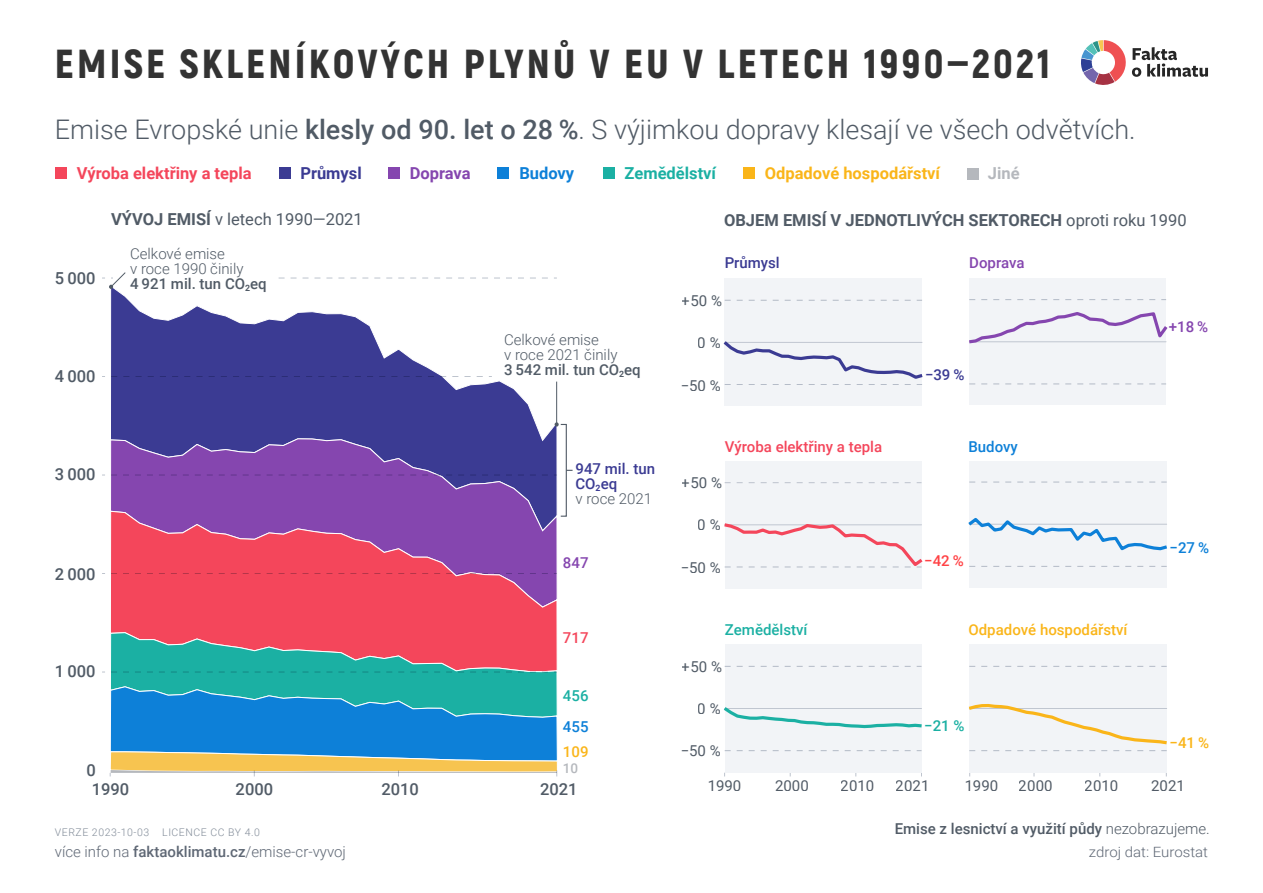
<style>
.page{position:relative;width:1263px;height:893px;background:#fff}
.page>*{position:absolute;margin:0;border:0;box-sizing:border-box;transform-origin:0 0}
.t1{font:900 40.5px "Akrobat";letter-spacing:.08em;color:#333}
.t2{font:300 27px "Roboto";color:#515b66}
.t3{font:700 16.5px "Roboto";color:#515b66}
.t4{font:500 16.5px "Roboto";color:#515b66}
.t5{font:16.5px "Roboto";color:#515b66}
.t6{font:700 16.5px "Roboto";color:#f4465b}
.t7{font:700 16.5px "Roboto";color:#fab519}
.t8{font:700 16.5px "Roboto";color:#1bb0a3}
.t9{font:700 16.5px "Roboto";color:#3b3b93}
.t10{font:700 16.5px "Roboto";letter-spacing:-.005em;color:#8546af}
.t11{font:700 16.5px "Roboto";color:#0d80d8}
.t12{font:700 16.5px "Roboto";color:#b5b8bd}
.t13{font:300 15px/15px "Roboto";color:#515b66}
.t14{font:15px "Roboto";color:#515b66}
.t15{font:300 15px "Roboto";color:#5f6875}
.t16{font:500 15px "Roboto";color:#515b66}
.t17{font:500 15px/15px "Roboto";color:#3b3b93}
.t18{font:500 15px "Roboto";color:#fab519}
.t19{font:500 15px "Roboto";color:#f4465b}
.t20{font:500 15px "Roboto";color:#1bb0a3}
.t21{font:500 15px "Roboto";color:#8546af}
.t22{font:500 15px "Roboto";color:#0d80d8}
.t23{font:500 15px "Roboto";color:#ff4245}
.t24{font:300 14.1px "Roboto";color:#5f6875;scale:1.06 1}
.t25{font:500 13.5px "Roboto";color:#b5b8bd}
.t26{font:300 10.5px "Roboto";letter-spacing:.05em;color:#818b98}
.s1{font-weight:500}
.s2{font-weight:700}
.s3{font-weight:400}
.s4{font-weight:300;color:#515b66}
.s5{font-weight:300}
</style>
<div class="page">
<svg style="left:111px;top:289px;width:451px;height:149px"></svg>
<svg style="left:104px;top:438px;width:457px;height:234px;background:#764eab"></svg>
<svg style="left:108px;top:510px;width:452px;height:122px;background:#d24a78"></svg>
<svg style="left:107px;top:632px;width:453px;height:54px;background:#7c8889"></svg>
<svg style="left:111px;top:686px;width:446px;height:1px"></svg>
<svg style="left:111px;top:672px;width:446px;height:1px"></svg>
<svg style="left:111px;top:573px;width:446px;height:1px"></svg>
<svg style="left:111px;top:475px;width:446px;height:1px"></svg>
<svg style="left:111px;top:376px;width:381px;height:1px"></svg>
<svg style="left:109px;top:687px;width:449px;height:90px;background:#4a9dbd"></svg>
<div style="left:561px;top:424px;width:6px;height:93px;border:1px solid #515b66"></div>
<svg style="left:1081px;top:40px;width:127px;height:45px"></svg>
<hr style="left:556px;top:382px;width:1px;height:42px;background:#515b66">
<svg style="left:555px;top:422px;width:4px;height:5px"></svg>
<div style="left:725px;top:278px;width:197px;height:128px;background:#f2f4f7"></div>
<svg style="left:725px;top:300px;width:197px;height:1px"></svg>
<svg style="left:723px;top:338px;width:200px;height:47px"></svg>
<div style="left:725px;top:461px;width:196px;height:128px;background:#f2f4f7"></div>
<svg style="left:725px;top:482px;width:196px;height:1px"></svg>
<svg style="left:724px;top:521px;width:199px;height:48px"></svg>
<div style="left:969px;top:461px;width:198px;height:127px;background:#f2f4f7"></div>
<svg style="left:969px;top:566px;width:198px;height:1px"></svg>
<svg style="left:969px;top:482px;width:198px;height:1px"></svg>
<div style="left:969px;top:278px;width:197px;height:127px;background:#f2f4f7"></div>
<svg style="left:969px;top:383px;width:197px;height:1px"></svg>
<svg style="left:969px;top:299px;width:197px;height:1px"></svg>
<svg style="left:969px;top:312px;width:199px;height:32px"></svg>
<svg style="left:968px;top:518px;width:199px;height:33px"></svg>
<div style="left:725px;top:645px;width:196px;height:128px;background:#f2f4f7"></div>
<svg style="left:725px;top:750px;width:196px;height:1px"></svg>
<svg style="left:725px;top:666px;width:196px;height:1px"></svg>
<div style="left:969px;top:645px;width:198px;height:128px;background:#f2f4f7"></div>
<svg style="left:969px;top:666px;width:198px;height:1px"></svg>
<svg style="left:723px;top:704px;width:199px;height:26px"></svg>
<svg style="left:969px;top:704px;width:198px;height:47px"></svg>
<div style="left:55px;top:167px;width:12px;height:12px;background:#f4465b"></div>
<div style="left:279px;top:167px;width:11px;height:12px;background:#3b3b93"></div>
<div style="left:388px;top:167px;width:12px;height:12px;background:#8546af"></div>
<div style="left:498px;top:167px;width:11px;height:12px;background:#0d80d8"></div>
<div style="left:603px;top:168px;width:11px;height:11px;background:#1bb0a3"></div>
<div style="left:743px;top:168px;width:12px;height:11px;background:#fab519"></div>
<div style="left:967px;top:168px;width:12px;height:11px;background:#b5b8bd"></div>
<svg style="left:102px;top:272px;width:455px;height:17px"></svg>
<h1 class="t1" style="left:55px;top:38px;width:996px">EMISE SKLENÍKOVÝCH PLYNŮ V EU V LETECH 1990—2021</h1>
<h2 class="t2" style="left:55px;top:110px;width:1082px">Emise Evropské unie <span class="s1">klesly od 90. let o 28 %</span>. S výjimkou dopravy klesají ve všech odvětvích.</h2>
<p class="t6" style="left:77px;top:162px;width:176px">Výroba elektřiny a tepla</p>
<p class="t9" style="left:300px;top:162px;width:63px">Průmysl</p>
<p class="t10" style="left:410px;top:161px;width:62px">Doprava</p>
<p class="t11" style="left:519px;top:162px;width:56px">Budovy</p>
<p class="t8" style="left:624px;top:162px;width:93px">Zemědělství</p>
<p class="t7" style="left:765px;top:162px;width:177px">Odpadové hospodářství</p>
<p class="t12" style="left:988px;top:162px;width:33px">Jiné</p>
<p class="t4" style="left:55px;top:267px;width:42px">5 000</p>
<p class="t4" style="left:55px;top:364px;width:42px">4 000</p>
<p class="t5" style="left:111px;top:207px;width:253px"><span class="s2">VÝVOJ EMISÍ</span> v letech 1990—2021</p>
<p class="t3" style="left:724px;top:209px;width:464px">OBJEM EMISÍ V JEDNOTLIVÝCH SEKTORECH <span class="s3">oproti roku 1990</span></p>
<p class="t13" style="left:130px;top:246px;width:138px">Celkové emise<br>v roce 1990 činily<br><span class="s1">4 921 mil. tun CO</span><sub>2</sub><span class="s1">eq</span></p>
<p class="t13" style="left:504px;top:332px;width:138px">Celkové emise<br>v roce 2021 činily<br><span class="s1">3 542 mil. tun CO</span><sub>2</sub><span class="s1">eq</span></p>
<p class="t17" style="left:725px;top:255px;width:57px">Průmysl</p>
<p class="t21" style="left:969px;top:252px;width:57px">Doprava</p>
<p class="t14" style="left:682px;top:290px;width:42px">+50 %</p>
<p class="t14" style="left:698px;top:332px;width:25px">0 %</p>
<p class="t14" style="left:680px;top:375px;width:42px">−50 %</p>
<p class="t17" style="left:925px;top:367px;width:41px">−39 %</p>
<p class="t21" style="left:1169px;top:316px;width:41px">+18 %</p>
<p class="t4" style="left:55px;top:463px;width:42px">3 000</p>
<p class="t4" style="left:55px;top:562px;width:42px">2 000</p>
<p class="t4" style="left:55px;top:660px;width:42px">1 000</p>
<p class="t4" style="left:86px;top:759px;width:11px">0</p>
<p class="t17" style="left:575px;top:460px;width:81px">947 mil. tun<br>CO<sub>2</sub>eq<br><span class="s4">v roce 2021</span></p>
<p class="t21" style="left:563px;top:552px;width:27px">847</p>
<p class="t19" style="left:563px;top:627px;width:27px">717</p>
<p class="t20" style="left:563px;top:685px;width:27px">456</p>
<p class="t22" style="left:563px;top:716px;width:27px">455</p>
<p class="t18" style="left:563px;top:741px;width:27px">109</p>
<p class="t25" style="left:563px;top:759px;width:17px">10</p>
<p class="t19" style="left:725px;top:436px;width:159px">Výroba elektřiny a tepla</p>
<p class="t14" style="left:682px;top:472px;width:42px">+50 %</p>
<p class="t14" style="left:698px;top:514px;width:25px">0 %</p>
<p class="t14" style="left:680px;top:557px;width:42px">−50 %</p>
<p class="t22" style="left:968px;top:436px;width:51px">Budovy</p>
<p class="t23" style="left:924px;top:550px;width:41px">−42 %</p>
<p class="t20" style="left:725px;top:619px;width:84px">Zemědělství</p>
<p class="t18" style="left:968px;top:619px;width:161px">Odpadové hospodářství</p>
<p class="t14" style="left:682px;top:656px;width:42px">+50 %</p>
<p class="t14" style="left:698px;top:698px;width:25px">0 %</p>
<p class="t14" style="left:680px;top:740px;width:42px">−50 %</p>
<p class="t20" style="left:924px;top:715px;width:42px">−21 %</p>
<p class="t22" style="left:1169px;top:537px;width:41px">−27 %</p>
<p class="t18" style="left:1169px;top:732px;width:41px">−41 %</p>
<p class="t4" style="left:92px;top:778px;width:39px">1990</p>
<p class="t4" style="left:236px;top:778px;width:39px">2000</p>
<p class="t4" style="left:381px;top:778px;width:39px">2010</p>
<p class="t4" style="left:540px;top:778px;width:39px">2021</p>
<p class="t26" style="left:55px;top:825px;width:206px">VERZE 2023-10-03 LICENCE CC BY 4.0</p>
<p class="t14" style="left:708px;top:775px;width:35px">1990</p>
<p class="t14" style="left:775px;top:775px;width:35px">2000</p>
<p class="t14" style="left:841px;top:775px;width:35px">2010</p>
<p class="t14" style="left:896px;top:775px;width:35px">2021</p>
<p class="t14" style="left:964px;top:775px;width:35px">1990</p>
<p class="t14" style="left:1019px;top:775px;width:35px">2000</p>
<p class="t14" style="left:1085px;top:775px;width:35px">2010</p>
<p class="t14" style="left:1151px;top:775px;width:35px">2021</p>
<p class="t16" style="left:895px;top:818px;width:317px">Emise z lesnictví a využití půdy <span class="s5">nezobrazujeme.</span></p>
<p class="t15" style="left:55px;top:841px;width:293px">více info na <span class="s1">faktaoklimatu.cz</span>/emise-cr-vyvoj</p>
<p class="t24" style="left:1089px;top:842px;width:114px">zdroj dat: Eurostat</p>
</div>
